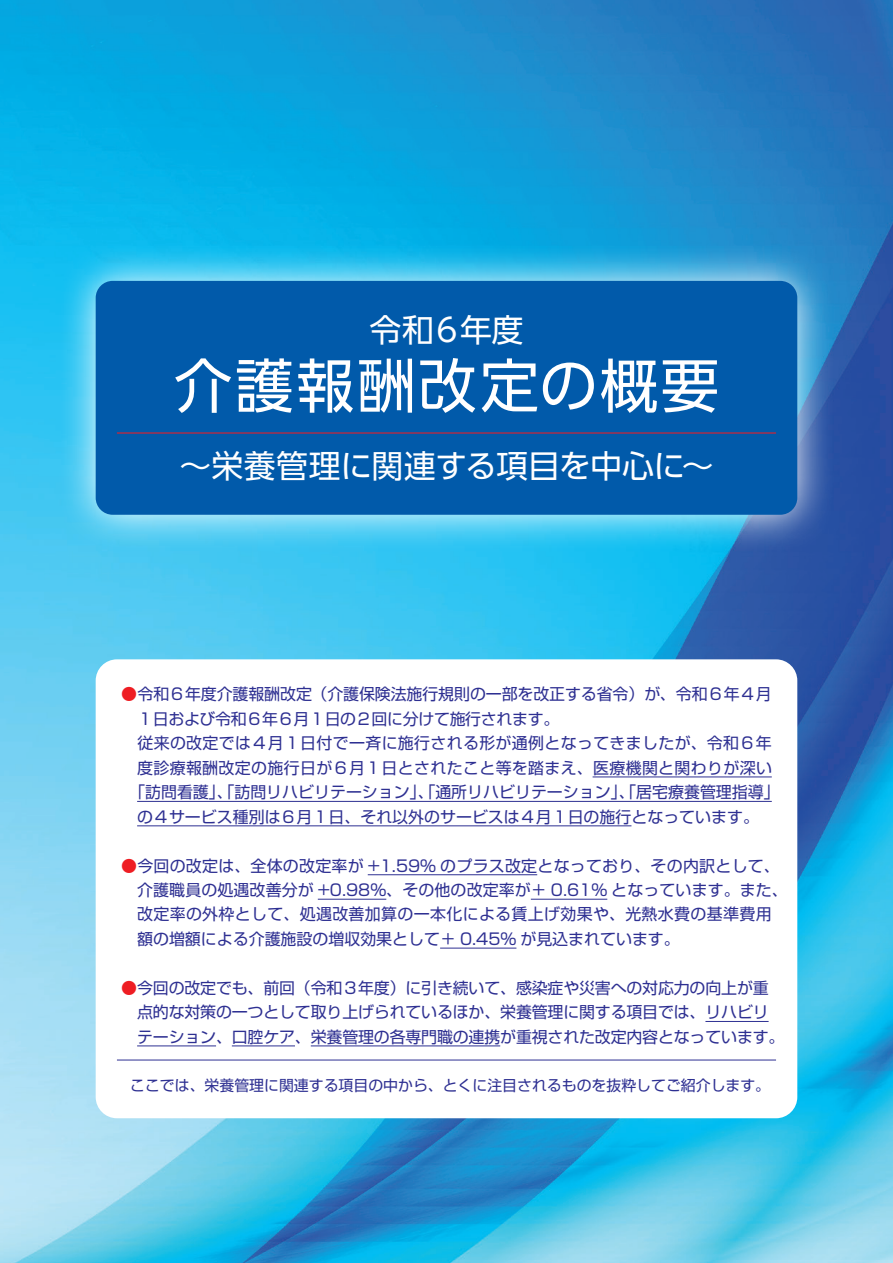
<style>
.page{position:relative;width:893px;height:1263px;background:#fff}
.page>*{position:absolute;margin:0;border:0;box-sizing:border-box;transform-origin:0 0}
.t1{font:58.5px "UD Shin Go Pro";letter-spacing:.045em;color:#fff}
.t2{font:31.95px "UD Shin Go Pro";letter-spacing:-.01em;color:#fff}
.t3{font:15.9px/24.5px "Shin Go Pr 6 N";color:#2e3092}
.t4{font:15.9px "Shin Go Pr 6 N";letter-spacing:.02em;color:#2e3092}
.t5{font:15.9px "Shin Go Pr 6 N";letter-spacing:-.02em;color:#2e3092}
.t6{font:14.85px "Shin Go Pr 6 N";color:#2e3092}
.s1{color:#ee1d23}
</style>
<div class="page">
<img style="left:0;top:0;width:893px;height:1263px">
<svg style="left:58px;top:243px;width:777px;height:310px;background:#42b6e5"></svg>
<div style="left:96px;top:281px;width:701px;height:234px;background:#015aaa;border-radius:17px"></div>
<hr style="left:117px;top:432px;width:659px;height:1px;background:#ee1d23">
<div style="left:96px;top:659px;width:701px;height:459px;background:#fff;border-radius:21px"></div>
<hr style="left:593px;top:777px;width:179px;height:1px;background:#2e3092">
<hr style="left:137px;top:801px;width:635px;height:1px;background:#2e3092">
<hr style="left:137px;top:825px;width:494px;height:1px;background:#2e3092">
<hr style="left:368px;top:874px;width:169px;height:1px;background:#2e3092">
<hr style="left:318px;top:899px;width:68px;height:1px;background:#2e3092">
<hr style="left:531px;top:899px;width:76px;height:1px;background:#2e3092">
<hr style="left:440px;top:948px;width:76px;height:1px;background:#2e3092">
<hr style="left:705px;top:1021px;width:64px;height:1px;background:#2e3092">
<hr style="left:137px;top:1046px;width:79px;height:1px;background:#2e3092">
<hr style="left:232px;top:1046px;width:63px;height:1px;background:#2e3092">
<hr style="left:311px;top:1046px;width:189px;height:1px;background:#2e3092">
<hr style="left:117px;top:1060px;width:659px;height:1px;background:#2e3092">
<h2 class="t2" style="left:370px;top:304px;width:155px">令和６年度</h2>
<h1 class="t1" style="left:174px;top:338px;width:547px">介護報酬改定の概要</h1>
<h2 class="t2" style="left:179px;top:440px;width:536px">～栄養管理に関連する項目を中心に～</h2>
<p class="t3" style="left:121px;top:681px;width:652px"><span class="s1">●</span>令和６年度介護報酬改定（介護保険法施行規則の一部を改正する省令）が、令和６年４月</p>
<p class="t5" style="left:137px;top:706px;width:424px">１日および令和６年６月１日の２回に分けて施行されます。</p>
<p class="t4" style="left:121px;top:730px;width:652px">　従来の改定では４月１日付で一斉に施行される形が通例となってきましたが、令和６年</p>
<p class="t4" style="left:137px;top:755px;width:636px">度診療報酬改定の施行日が６月１日とされたこと等を踏まえ、医療機関と関わりが深い</p>
<p class="t3" style="left:129px;top:779px;width:652px">「訪問看護」、「訪問リハビリテーション」、「通所リハビリテーション」、「居宅療養管理指導」</p>
<p class="t3" style="left:137px;top:803px;width:623px">の４サービス種別は６月１日、それ以外のサービスは４月１日の施行となっています。</p>
<p class="t3" style="left:137px;top:852px;width:652px;text-indent:-16px"><span class="s1">●</span>今回の改定は、全体の改定率が +1.59% のプラス改定となっており、その内訳として、介護職員の処遇改善分が +0.98%、その他の改定率が＋ 0.61% となっています。また、改定率の外枠として、処遇改善加算の一本化による賃上げ効果や、光熱水費の基準費用額の増額による介護施設の増収効果として＋ 0.45% が見込まれています。</p>
<p class="t3" style="left:137px;top:974px;width:649px;text-indent:-16px"><span class="s1">●</span>今回の改定でも、前回（令和３年度）に引き続いて、感染症や災害への対応力の向上が重点的な対策の一つとして取り上げられているほか、栄養管理に関する項目では、リハビリテーション、口腔ケア、栄養管理の各専門職の連携が重視された改定内容となっています。</p>
<p class="t6" style="left:130px;top:1073px;width:641px">ここでは、栄養管理に関連する項目の中から、とくに注目されるものを抜粋してご紹介します。</p>
</div>
